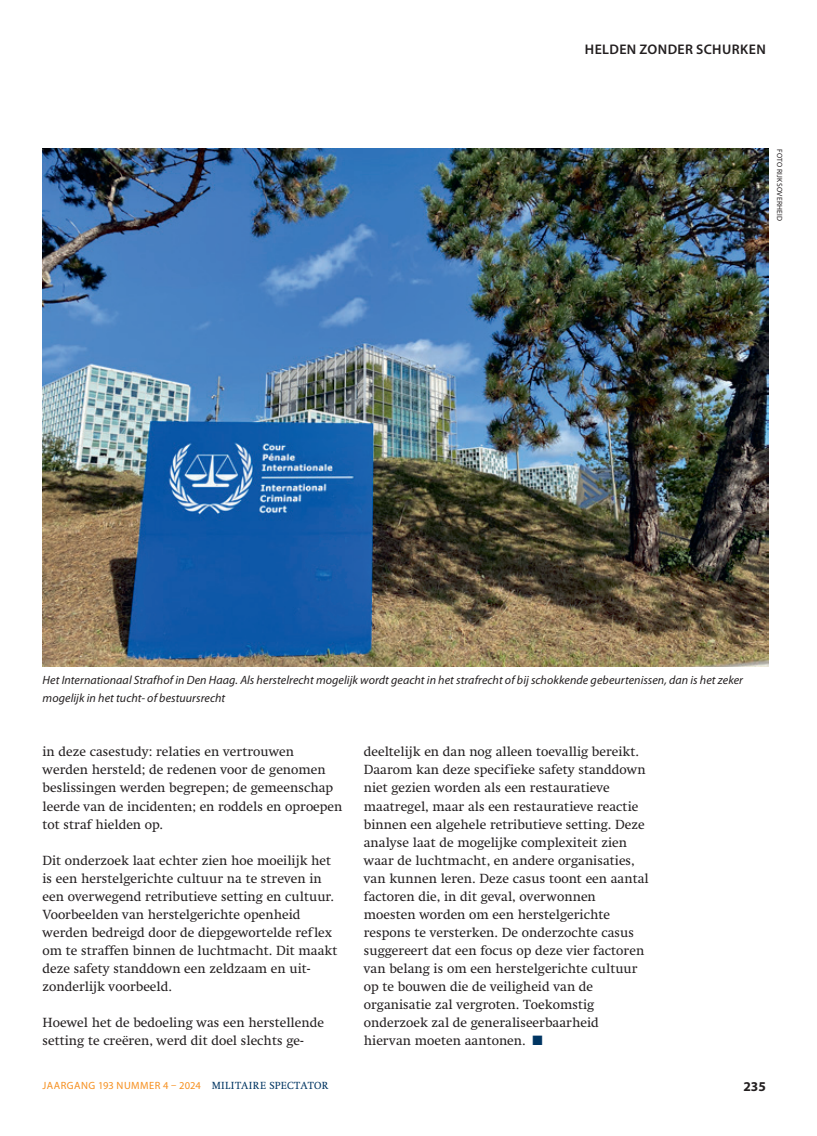
<style>
.page{position:relative;width:817px;height:1136px;background:#fff}
.page>*{position:absolute;margin:0;border:0;box-sizing:border-box;transform-origin:0 0}
.t1{font:600 13.95px "Myriad Pro";letter-spacing:.03em;color:#231f20}
.t2{font:13.5px/18px "Swift LT Std";color:#231f20}
.t3{font:700 13.5px "Myriad Pro";color:#231f20}
.t4{font:italic 12px/18px "Myriad Pro";letter-spacing:.005em;color:#231f20}
.t5{font:10.5px "Myriad Pro";letter-spacing:.045em;color:#f68f1e}
.t6{font:7.5px "Myriad Pro";letter-spacing:.04em;color:#231f20}
.s1{color:#003562}
.s2{font-family:"Swift LT Std";color:#003562}
</style>
<div class="page">
<img style="left:43px;top:148px;width:725px;height:518px">
<p class="t1" style="left:584px;top:40px;width:182px">HELDEN ZONDER SCHURKEN</p>
<p class="t6" style="left:784px;top:149px;width:74px;rotate:90deg">FOTO RIJKSOVERHEID</p>
<p class="t4" style="left:43px;top:671px;width:702px">Het Internationaal Strafhof in Den Haag. Als herstelrecht mogelijk wordt geacht in het strafrecht of bij schokkende gebeurtenissen, dan is het zeker mogelijk in het tucht- of bestuursrecht</p>
<p class="t2" style="left:43px;top:743px;width:301px">in deze casestudy: relaties en vertrouwen werden hersteld; de redenen voor de genomen beslissingen werden begrepen; de gemeenschap leerde van de incidenten; en roddels en oproepen tot straf hielden op.</p>
<p class="t2" style="left:43px;top:851px;width:296px">Dit onderzoek laat echter zien hoe moeilijk het is een herstelgerichte cultuur na te streven in een overwegend retributieve setting en cultuur.<br>Voorbeelden van herstelgerichte openheid werden bedreigd door de diepgewortelde reflex om te straffen binnen de luchtmacht. Dit maakt deze safety standdown een zeldzaam en uit&shy;zonderlijk voorbeeld.</p>
<p class="t2" style="left:43px;top:1013px;width:283px">Hoewel het de bedoeling was een herstellende setting te creëren, werd dit doel slechts ge-</p>
<p class="t2" style="left:364px;top:743px;width:286px">deeltelijk en dan nog alleen toevallig bereikt.<br>Daarom kan deze specifieke safety standdown niet gezien worden als een restauratieve maatregel, maar als een restauratieve reactie binnen een algehele retributieve setting. Deze analyse laat de mogelijke complexiteit zien waar de luchtmacht, en andere organisaties, van kunnen leren. Deze casus toont een aantal factoren die, in dit geval, overwonnen moesten worden om een herstelgerichte respons te versterken. De onderzochte casus suggereert dat een focus op deze vier factoren van belang is om een herstelgerichte cultuur op te bouwen die de veiligheid van de organisatie zal vergroten. Toekomstig onderzoek zal de generaliseerbaarheid hiervan moeten aantonen. <span class="s1">■</span></p>
<p class="t5" style="left:43px;top:1078px;width:287px">JAARGANG 193 NUMMER 4 – 2024 <span class="s2">MILITAIRE SPECTATOR</span></p>
<p class="t3" style="left:743px;top:1077px;width:24px">235</p>
</div>
